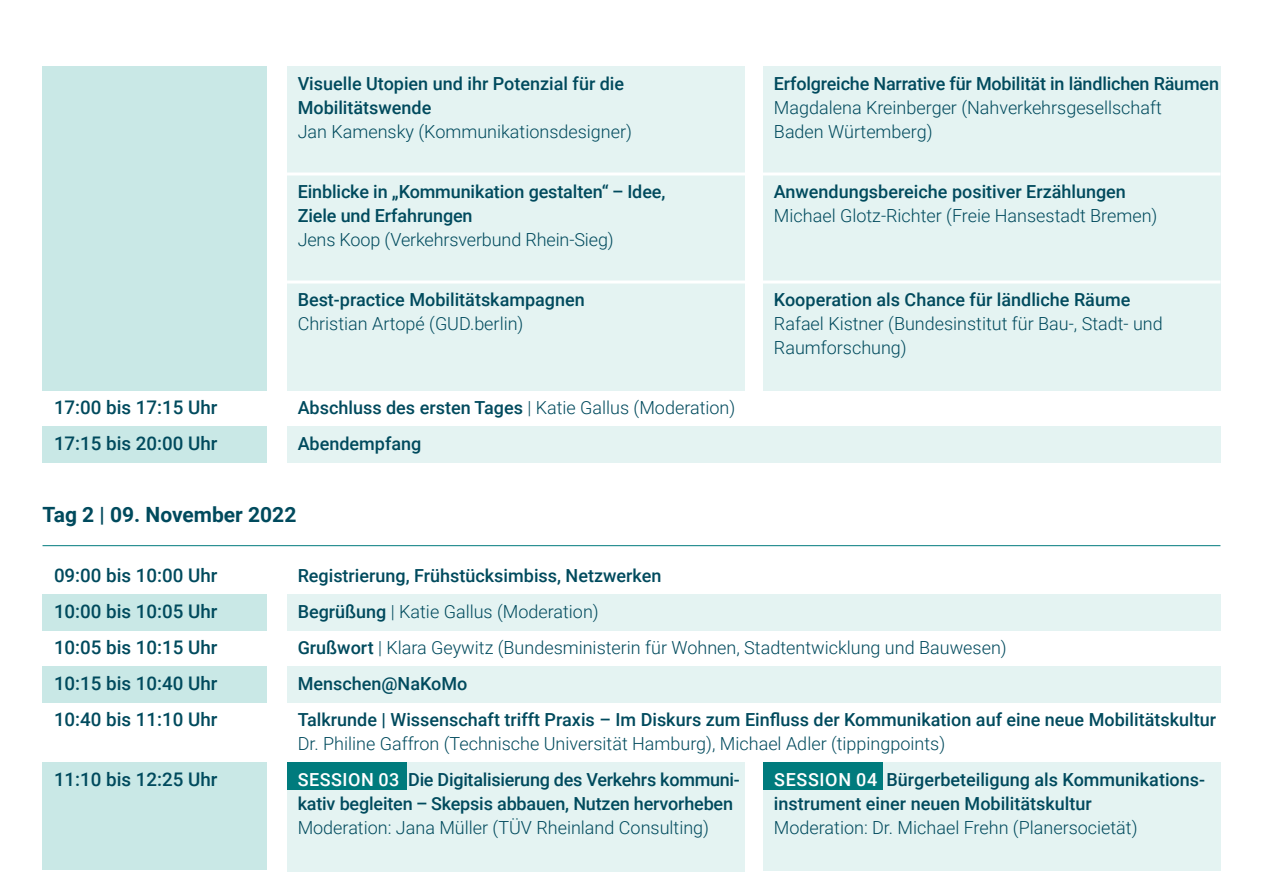
<style>
.page{position:relative;width:1263px;height:893px;background:#fff}
.page>*{position:absolute;margin:0;border:0;box-sizing:border-box;transform-origin:0 0}
.t1{font:700 21px "Roboto";color:#004a5d}
.t2{font:500 18.75px/36px "Roboto";color:#004a5d}
.t3{font:500 18px/36px "Roboto";color:#004a5d}
.t4{font:300 18px/24px "Roboto";color:#004a5d}
.s1{font-weight:300}
.s2{color:#fff}
</style>
<div class="page">
<div style="left:43px;top:426px;width:224px;height:36px;background:#c9e8e6"></div>
<div style="left:43px;top:594px;width:224px;height:36px;background:#c9e8e6"></div>
<div style="left:43px;top:666px;width:224px;height:36px;background:#c9e8e6"></div>
<div style="left:43px;top:762px;width:224px;height:108px;background:#c9e8e6"></div>
<div style="left:287px;top:66px;width:457px;height:324px;background:#e4f3f2"></div>
<div style="left:287px;top:426px;width:933px;height:36px;background:#e4f3f2"></div>
<div style="left:287px;top:594px;width:933px;height:36px;background:#e4f3f2"></div>
<div style="left:287px;top:666px;width:933px;height:36px;background:#e4f3f2"></div>
<div style="left:287px;top:762px;width:457px;height:109px;background:#e4f3f2"></div>
<div style="left:763px;top:762px;width:457px;height:108px;background:#e4f3f2"></div>
<div style="left:763px;top:66px;width:457px;height:324px;background:#e4f3f2"></div>
<hr style="left:43px;top:545px;width:1177px;height:1px;background:#007b7d">
<div style="left:43px;top:66px;width:224px;height:324px;background:#c9e8e6"></div>
<hr style="left:287px;top:173px;width:933px;height:3px;background:#fff">
<hr style="left:287px;top:281px;width:933px;height:3px;background:#fff">
<div style="left:287px;top:762px;width:119px;height:28px;background:#007b7d"></div>
<div style="left:763px;top:762px;width:119px;height:28px;background:#007b7d"></div>
<p class="t3" style="left:298px;top:71px;width:328px;line-height:24px">Visuelle Utopien und ihr Potenzial für die<br>Mobilitätswende</p>
<p class="t4" style="left:298px;top:119px;width:336px">Jan Kamensky (Kommunikationsdesigner)</p>
<p class="t3" style="left:298px;top:179px;width:369px;line-height:24px">Einblicke in „Kommunikation gestalten“ – Idee,<br>Ziele und Erfahrungen</p>
<p class="t4" style="left:298px;top:227px;width:318px">Jens Koop (Verkehrsverbund Rhein-Sieg)</p>
<p class="t2" style="left:54px;top:389px;width:165px">17:00 bis 17:15 Uhr<br>17:15 bis 20:00 Uhr</p>
<p class="t3" style="left:298px;top:281px;width:289px">Best-practice Mobilitätskampagnen</p>
<p class="t4" style="left:298px;top:311px;width:227px">Christian Artopé (GUD.berlin)</p>
<p class="t3" style="left:298px;top:389px;width:439px">Abschluss des ersten Tages <span class="s1">| Katie Gallus (Moderation)<br></span>Abendempfang</p>
<p class="t1" style="left:43px;top:500px;width:255px">Tag 2 | 09. November 2022</p>
<p class="t3" style="left:774px;top:65px;width:447px">Erfolgreiche Narrative für Mobilität in ländlichen Räumen</p>
<p class="t4" style="left:774px;top:95px;width:389px">Magdalena Kreinberger (Nahverkehrsgesellschaft<br>Baden Würtemberg)</p>
<p class="t3" style="left:774px;top:173px;width:353px">Anwendungsbereiche positiver Erzählungen</p>
<p class="t4" style="left:774px;top:203px;width:385px">Michael Glotz-Richter (Freie Hansestadt Bremen)</p>
<p class="t3" style="left:774px;top:281px;width:358px">Kooperation als Chance für ländliche Räume</p>
<p class="t4" style="left:774px;top:311px;width:390px">Rafael Kistner (Bundesinstitut für Bau-, Stadt- und<br>Raumforschung)</p>
<p class="t2" style="left:54px;top:557px;width:165px;text-align:justify">09:00 bis 10:00 Uhr 10:00 bis 10:05 Uhr 10:05 bis 10:15 Uhr 10:15 bis 10:40 Uhr 10:40 bis 11:10 Uhr</p>
<p class="t3" style="left:298px;top:557px;width:920px">Registrierung, Frühstücksimbiss, Netzwerken<br>Begrüßung <span class="s1">| Katie Gallus (Moderation)<br></span>Grußwort <span class="s1">| Klara Geywitz (Bundesministerin für Wohnen, Stadtentwicklung und Bauwesen)<br></span>Menschen@NaKoMo<br>Talkrunde | Wissenschaft trifft Praxis – Im Diskurs zum Einfluss der Kommunikation auf eine neue Mobilitätskultur</p>
<p class="t4" style="left:298px;top:731px;width:649px">Dr. Philine Gaffron (Technische Universität Hamburg), Michael Adler (tippingpoints)</p>
<p class="t2" style="left:54px;top:761px;width:165px">11:10 bis 12:25 Uhr</p>
<p class="t3" style="left:298px;top:767px;width:444px;line-height:24px"><span class="s2">SESSION 03</span> Die Digitalisierung des Verkehrs kommuni&shy;kativ begleiten – Skepsis abbauen, Nutzen hervorheben</p>
<p class="t4" style="left:298px;top:815px;width:413px">Moderation: Jana Müller (TÜV Rheinland Consulting)</p>
<p class="t3" style="left:774px;top:767px;width:433px;line-height:24px"><span class="s2">SESSION 04</span> Bürgerbeteiligung als Kommunikations&shy;instrument einer neuen Mobilitätskultur</p>
<p class="t4" style="left:774px;top:815px;width:365px">Moderation: Dr. Michael Frehn (Planersocietät)</p>
</div>
